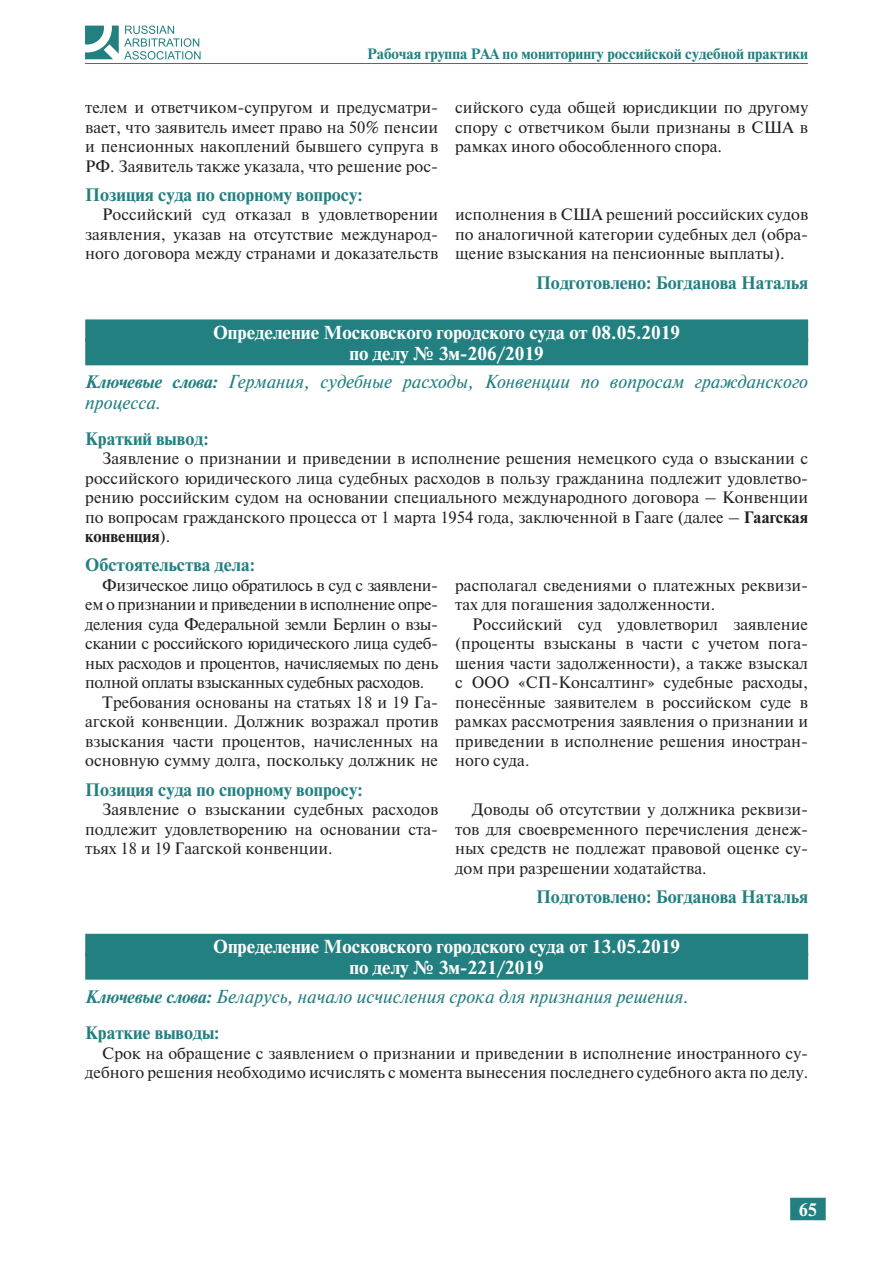
<style>
.page{position:relative;width:893px;height:1263px;background:#fff}
.page>*{position:absolute;margin:0;border:0;box-sizing:border-box;transform-origin:0 0}
.t1{font:italic 18.75px/20.2px "Newton C";color:#238081}
.t2{font:700 18.75px/20.7px "Newton C";color:#fff;text-align:center}
.t3{font:700 18px "Newton C";color:#238081}
.t4{font:700 18px "Newton C";color:#fff}
.t5{font:16.5px/19.5px "Newton C";color:#231f20;text-align:justify}
.t6{font:16.5px "Newton C";letter-spacing:-.025em;color:#231f20}
.t7{font:700 15px "Newton C";color:#238081}
.s1{font-weight:700;font-size:18px}
.s2{font-weight:700}
</style>
<div class="page">
<div style="left:790px;top:1198px;width:36px;height:22px;background:#238081"></div>
<hr style="left:85px;top:63px;width:723px;height:1px;background:#238081">
<svg style="left:85px;top:26px;width:116px;height:34px"></svg>
<div style="left:85px;top:319px;width:723px;height:23px;background:#238081"></div>
<div style="left:85px;top:338px;width:723px;height:27px;background:#238081"></div>
<div style="left:85px;top:934px;width:723px;height:22px;background:#238081"></div>
<div style="left:85px;top:953px;width:723px;height:27px;background:#238081"></div>
<p class="t7" style="left:367px;top:45px;width:442px">Рабочая группа РАА по мониторингу российской судебной практики</p>
<p class="t5" style="left:85px;top:98px;width:354px">телем и ответчиком-супругом и предусматри&shy;вает, что заявитель имеет право на 50% пенсии и пенсионных накоплений бывшего супруга в РФ. Заявитель также указала, что решение рос-</p>
<p class="t5" style="left:455px;top:98px;width:354px">сийского суда общей юрисдикции по другому спору с ответчиком были признаны в США в рамках иного обособленного спора.</p>
<p class="t3" style="left:85px;top:185px;width:279px">Позиция суда по спорному вопросу:</p>
<p class="t5" style="left:85px;top:205px;width:354px;text-indent:17px">Российский суд отказал в удовлетворении заявления, указав на отсутствие международ&shy;ного договора между странами и доказательств</p>
<p class="t5" style="left:455px;top:205px;width:354px">исполнения в США решений российских судов по аналогичной категории судебных дел (обра&shy;щение взыскания на пенсионные выплаты).</p>
<p class="t3" style="left:536px;top:272px;width:274px">Подготовлено: Богданова Наталья</p>
<p class="t2" style="left:213px;top:322px;width:468px">Определение Московского городского суда от 08.05.2019 по делу № 3м-206/2019</p>
<p class="t1" style="left:85px;top:372px;width:724px"><span class="s1">Ключевые слова:</span> Германия, судебные расходы, Конвенции по вопросам гражданского процесса.</p>
<p class="t3" style="left:85px;top:428px;width:125px">Краткий вывод:</p>
<p class="t5" style="left:85px;top:449px;width:724px;text-indent:17px">Заявление о признании и приведении в исполнение решения немецкого суда о взыскании с российского юридического лица судебных расходов в пользу гражданина подлежит удовлетво&shy;рению российским судом на основании специального международного договора – Конвенции по вопросам гражданского процесса от 1 марта 1954 года, заключенной в Гааге (далее – <span class="s2">Гаагская конвенция</span>).</p>
<p class="t3" style="left:85px;top:555px;width:171px">Обстоятельства дела:</p>
<p class="t6" style="left:102px;top:576px;width:337px">Физическое лицо обратилось в суд с заявлени-</p>
<p class="t6" style="left:85px;top:596px;width:354px">ем о признании и приведении в исполнение опре-</p>
<p class="t6" style="left:85px;top:615px;width:354px">деления суда Федеральной земли Берлин о взы-</p>
<p class="t6" style="left:85px;top:635px;width:354px">скании с российского юридического лица судеб-</p>
<p class="t6" style="left:85px;top:654px;width:354px">ных расходов и процентов, начисляемых по день</p>
<p class="t6" style="left:85px;top:674px;width:340px">полной оплаты взысканных судебных расходов.</p>
<p class="t5" style="left:102px;top:692px;width:337px">Требования основаны на статьях 18 и 19 Га-</p>
<p class="t5" style="left:85px;top:712px;width:354px">агской конвенции. Должник возражал против</p>
<p class="t5" style="left:85px;top:731px;width:354px">взыскания части процентов, начисленных на</p>
<p class="t5" style="left:85px;top:751px;width:354px">основную сумму долга, поскольку должник не</p>
<p class="t5" style="left:455px;top:575px;width:354px">располагал сведениями о платежных реквизи&shy;тах для погашения задолженности.</p>
<p class="t5" style="left:455px;top:614px;width:354px;text-indent:17px">Российский суд удовлетворил заявление (проценты взысканы в части с учетом пога&shy;шения части задолженности), а также взыскал с ООО «СП-Консалтинг» судебные расходы, понесённые заявителем в российском суде в рамках рассмотрения заявления о признании и приведении в исполнение решения иностран&shy;ного суда.</p>
<p class="t3" style="left:85px;top:779px;width:279px">Позиция суда по спорному вопросу:</p>
<p class="t5" style="left:85px;top:800px;width:354px;text-indent:17px">Заявление о взыскании судебных расходов подлежит удовлетворению на основании ста&shy;тьях 18 и 19 Гаагской конвенции.</p>
<p class="t5" style="left:455px;top:800px;width:354px;text-indent:17px">Доводы об отсутствии у должника реквизи&shy;тов для своевременного перечисления денеж&shy;ных средств не подлежат правовой оценке су&shy;дом при разрешении ходатайства.</p>
<p class="t3" style="left:536px;top:887px;width:274px">Подготовлено: Богданова Наталья</p>
<p class="t2" style="left:213px;top:936px;width:468px">Определение Московского городского суда от 13.05.2019 по делу № 3м-221/2019</p>
<p class="t1" style="left:85px;top:986px;width:605px"><span class="s1">Ключевые слова:</span> Беларусь, начало исчисления срока для признания решения.</p>
<p class="t3" style="left:85px;top:1023px;width:136px">Краткие выводы:</p>
<p class="t5" style="left:85px;top:1043px;width:724px;text-align:right">Срок на обращение с заявлением о признании и приведении в исполнение иностранного су&shy;дебного решения необходимо исчислять с момента вынесения последнего судебного акта по делу.</p>
<p class="t4" style="left:799px;top:1200px;width:20px">65</p>
</div>
